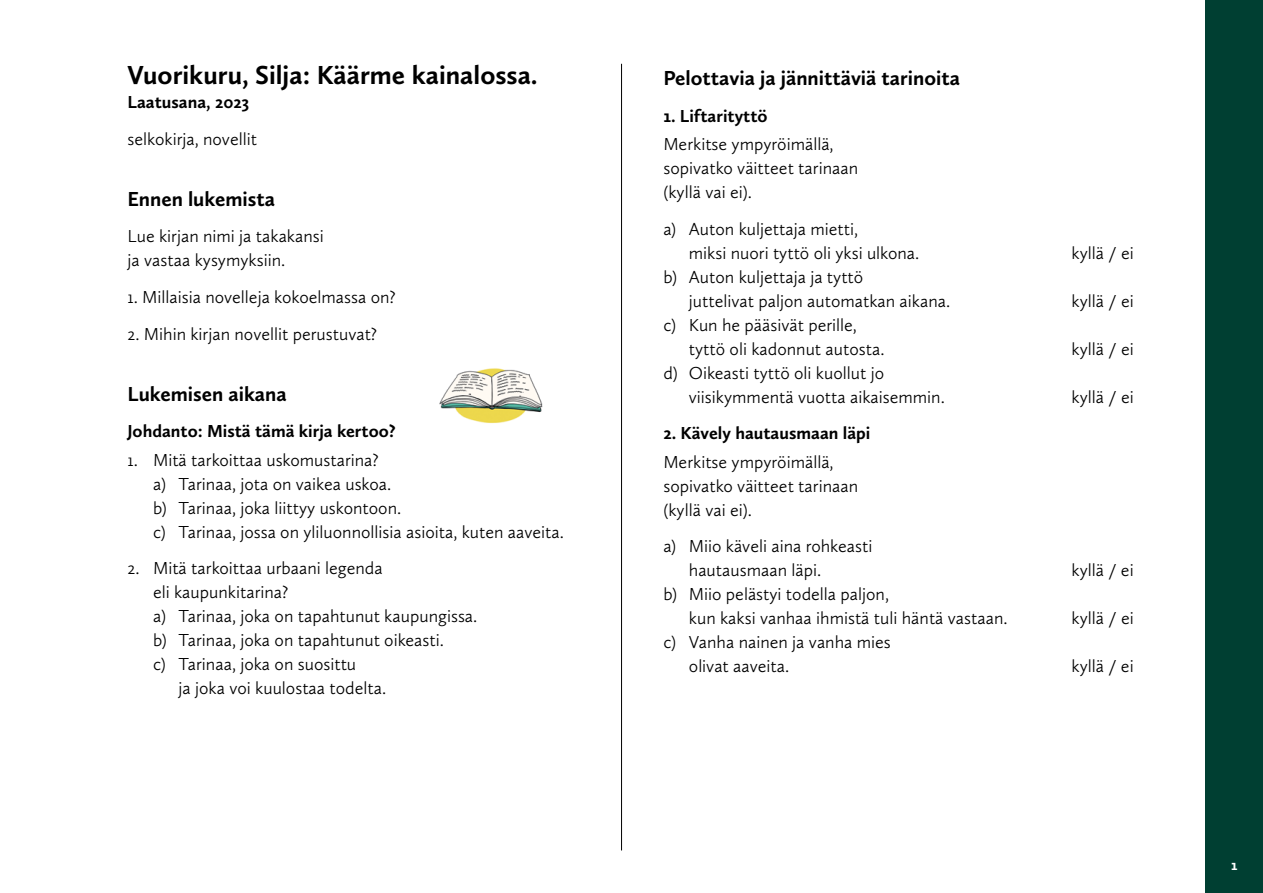
<style>
.page{position:relative;width:1263px;height:893px;background:#fff}
.page>*{position:absolute;margin:0;border:0;box-sizing:border-box;transform-origin:0 0}
.otsikko1{font:700 27px "Calluna Sans";color:#000}
.Pikkuotsikko{font:700 21px "Calluna Sans";color:#000}
.Leipis{font:300 18px "Calluna Sans";color:#000}
.Leipis__väliä{font:300 18px "Calluna Sans";color:#000}
.Leipis_Bold__väiiä{font:700 18px "Calluna Sans";color:#000}
.Leipis_Bold{font:700 18px "Calluna Sans";color:#000}
.t1{font:700 15px "Calluna Sans";color:#fff}
</style>
<div class="page">
<hr style="left:621px;top:64px;width:1px;height:786px;background:#000">
<div style="left:1205px;top:0;width:58px;height:893px;background:#003f32"></div>
<img style="left:439px;top:368px;width:104px;height:56px">
<p class="otsikko1" style="left:128px;top:58px;width:412px">Vuorikuru, Silja: Käärme kainalossa.</p>
<p class="Leipis_Bold" style="left:128px;top:91px;width:123px">Laatusana, 2023</p>
<p class="Leipis__väliä" style="left:128px;top:128px;width:131px">selkokirja, novellit</p>
<p class="Pikkuotsikko" style="left:128px;top:186px;width:149px">Ennen lukemista</p>
<p class="Leipis__väliä" style="left:128px;top:225px;width:198px">Lue kirjan nimi ja takakansi</p>
<p class="Leipis" style="left:128px;top:249px;width:159px">ja vastaa kysymyksiin.</p>
<p class="Leipis__väliä" style="left:128px;top:286px;width:270px">1. Millaisia novelleja kokoelmassa on?</p>
<p class="Leipis__väliä" style="left:128px;top:323px;width:251px">2. Mihin kirjan novellit perustuvat?</p>
<p class="Pikkuotsikko" style="left:128px;top:381px;width:161px">Lukemisen aikana</p>
<p class="Leipis_Bold__väiiä" style="left:128px;top:420px;width:270px">Johdanto: Mistä tämä kirja kertoo?</p>
<p class="Leipis" style="left:128px;top:449px;width:253px">1. Mitä tarkoittaa uskomustarina?</p>
<p class="Leipis" style="left:153px;top:473px;width:240px">a) Tarinaa, jota on vaikea uskoa.</p>
<p class="Leipis" style="left:153px;top:497px;width:250px">b) Tarinaa, joka liittyy uskontoon.</p>
<p class="Leipis" style="left:153px;top:521px;width:412px">c) Tarinaa, jossa on yliluonnollisia asioita, kuten aaveita.</p>
<p class="Leipis__väliä" style="left:128px;top:557px;width:257px">2. Mitä tarkoittaa urbaani legenda</p>
<p class="Leipis" style="left:153px;top:581px;width:137px">eli kaupunkitarina?</p>
<p class="Leipis" style="left:153px;top:605px;width:326px">a) Tarinaa, joka on tapahtunut kaupungissa.</p>
<p class="Leipis" style="left:153px;top:629px;width:292px">b) Tarinaa, joka on tapahtunut oikeasti.</p>
<p class="Leipis" style="left:153px;top:653px;width:205px">c) Tarinaa, joka on suosittu</p>
<p class="Leipis" style="left:179px;top:677px;width:209px">ja joka voi kuulostaa todelta.</p>
<p class="Pikkuotsikko" style="left:663px;top:65px;width:298px">Pelottavia ja jännittäviä tarinoita</p>
<p class="Leipis_Bold__väiiä" style="left:663px;top:104px;width:106px">1. Liftarityttö</p>
<p class="Leipis" style="left:663px;top:133px;width:172px">Merkitse ympyröimällä,</p>
<p class="Leipis" style="left:663px;top:157px;width:196px">sopivatko väitteet tarinaan</p>
<p class="Leipis" style="left:663px;top:181px;width:90px">(kyllä vai ei).</p>
<p class="Leipis__väliä" style="left:663px;top:218px;width:196px">a) Auton kuljettaja mietti,</p>
<p class="Leipis" style="left:689px;top:242px;width:232px">miksi nuori tyttö oli yksi ulkona.</p>
<p class="Leipis" style="left:1071px;top:242px;width:64px">kyllä / ei</p>
<p class="Leipis" style="left:663px;top:266px;width:201px">b) Auton kuljettaja ja tyttö</p>
<p class="Leipis" style="left:689px;top:290px;width:263px">juttelivat paljon automatkan aikana.</p>
<p class="Leipis" style="left:1071px;top:290px;width:64px">kyllä / ei</p>
<p class="Leipis" style="left:663px;top:314px;width:195px">c) Kun he pääsivät perille,</p>
<p class="Leipis" style="left:689px;top:338px;width:197px">tyttö oli kadonnut autosta.</p>
<p class="Leipis" style="left:1071px;top:338px;width:64px">kyllä / ei</p>
<p class="Leipis" style="left:663px;top:362px;width:222px">d) Oikeasti tyttö oli kuollut jo</p>
<p class="Leipis" style="left:689px;top:386px;width:258px">viisikymmentä vuotta aikaisemmin.</p>
<p class="Leipis" style="left:1071px;top:386px;width:64px">kyllä / ei</p>
<p class="Leipis_Bold__väiiä" style="left:663px;top:422px;width:209px">2. Kävely hautausmaan läpi</p>
<p class="Leipis" style="left:663px;top:451px;width:172px">Merkitse ympyröimällä,</p>
<p class="Leipis" style="left:663px;top:475px;width:196px">sopivatko väitteet tarinaan</p>
<p class="Leipis" style="left:663px;top:499px;width:90px">(kyllä vai ei).</p>
<p class="Leipis__väliä" style="left:663px;top:536px;width:210px">a) Miio käveli aina rohkeasti</p>
<p class="Leipis" style="left:689px;top:560px;width:134px">hautausmaan läpi.</p>
<p class="Leipis" style="left:1071px;top:560px;width:64px">kyllä / ei</p>
<p class="Leipis" style="left:663px;top:584px;width:227px">b) Miio pelästyi todella paljon,</p>
<p class="Leipis" style="left:689px;top:608px;width:320px">kun kaksi vanhaa ihmistä tuli häntä vastaan.</p>
<p class="Leipis" style="left:1071px;top:608px;width:64px">kyllä / ei</p>
<p class="Leipis" style="left:663px;top:632px;width:229px">c) Vanha nainen ja vanha mies</p>
<p class="Leipis" style="left:689px;top:656px;width:102px">olivat aaveita.</p>
<p class="Leipis" style="left:1071px;top:656px;width:64px">kyllä / ei</p>
<p class="t1" style="left:1231px;top:856px;width:8px">1</p>
</div>
